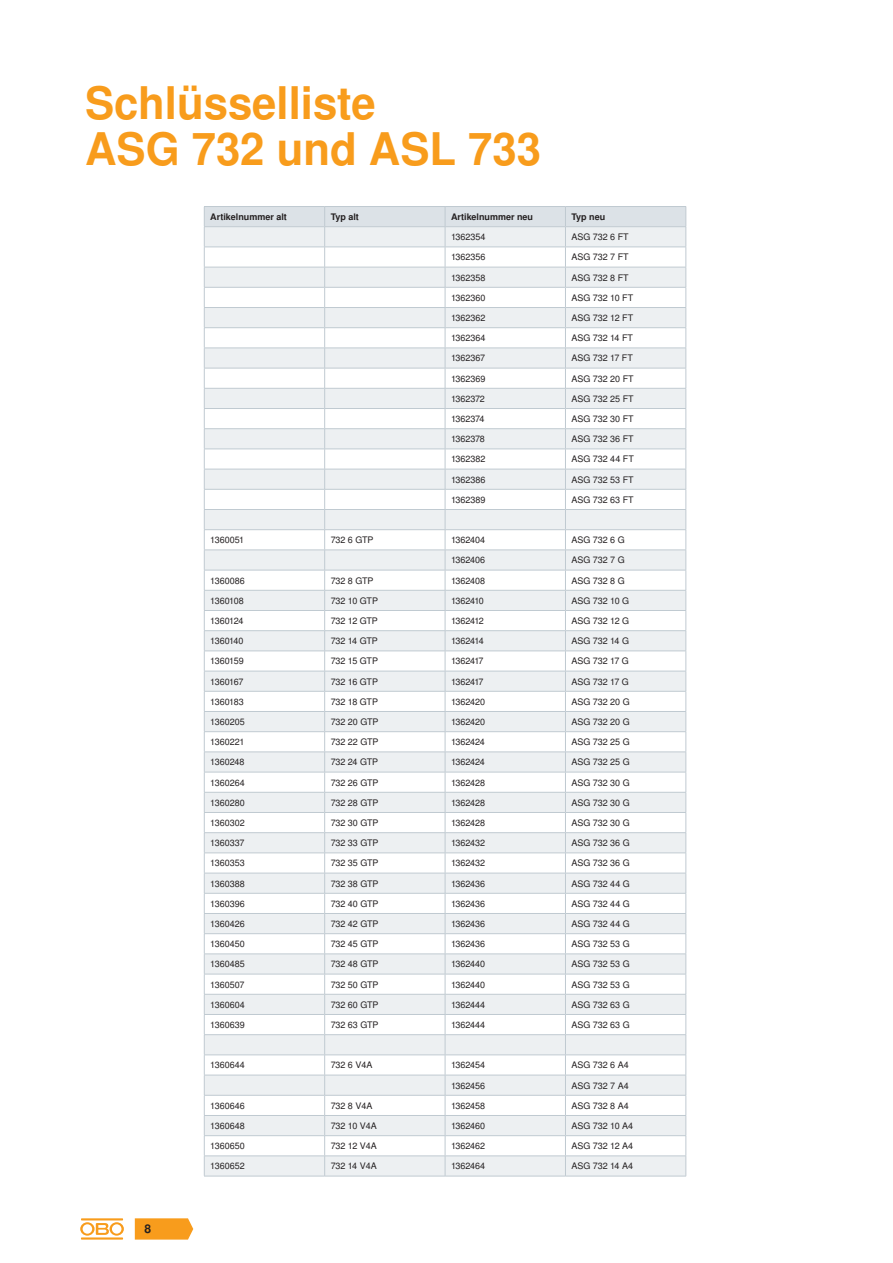
<style>
.page{position:relative;width:893px;height:1263px;background:#fff}
.page>*{position:absolute;margin:0;border:0;box-sizing:border-box;transform-origin:0 0}
.t1{font:700 45px/46.5px "Nimbus San LOT";color:#f89c1c}
.t2{font:700 12px "Nimbus San LOT";color:#231f20}
.t3{font:9px "Nimbus San LOT";color:#231f20}
.t4{font:700 9px "Nimbus San LOT";color:#231f20}
.t5{font:9px "Nimbus San LOT";letter-spacing:-.05em;color:#231f20}
.t6{font:9px "Nimbus San LOT";letter-spacing:-.025em;color:#231f20}
.t7{font:9px "Nimbus San LOT";letter-spacing:-.04em;color:#231f20}
.t8{font:9px "Nimbus San LOT";letter-spacing:-.02em;color:#231f20}
</style>
<div class="page">
<svg style="left:135px;top:1218px;width:58px;height:21px"></svg>
<hr style="left:81px;top:1237px;width:42px;height:2px;background:#f89c1c">
<svg style="left:80px;top:1222px;width:44px;height:13px"></svg>
<hr style="left:81px;top:1218px;width:42px;height:2px;background:#f89c1c">
<hr style="left:204px;top:1176px;width:121px;height:1px;background:#c0cad1">
<hr style="left:325px;top:1176px;width:120px;height:1px;background:#c0cad1">
<hr style="left:445px;top:1176px;width:120px;height:1px;background:#c0cad1">
<hr style="left:565px;top:1176px;width:121px;height:1px;background:#c0cad1">
<svg style="left:204px;top:206px;width:483px;height:970px"></svg>
<h1 class="t1" style="left:85px;top:81px;width:457px">Schlüsselliste<br>ASG 732 und ASL 733</h1>
<h2 class="t2" style="left:145px;top:1222px;width:8px">8</h2>
<p class="t4" style="left:210px;top:211px;width:78px">Artikelnummer alt</p>
<p class="t4" style="left:331px;top:211px;width:30px">Typ alt</p>
<p class="t4" style="left:451px;top:211px;width:84px">Artikelnummer neu</p>
<p class="t4" style="left:571px;top:211px;width:35px">Typ neu</p>
<p class="t3" style="left:451px;top:232px;width:36px">1362354</p>
<p class="t3" style="left:571px;top:232px;width:59px">ASG 732 6 FT</p>
<p class="t3" style="left:451px;top:252px;width:36px">1362356</p>
<p class="t3" style="left:571px;top:252px;width:59px">ASG 732 7 FT</p>
<p class="t3" style="left:451px;top:272px;width:36px">1362358</p>
<p class="t3" style="left:571px;top:272px;width:59px">ASG 732 8 FT</p>
<p class="t3" style="left:451px;top:292px;width:36px">1362360</p>
<p class="t3" style="left:571px;top:292px;width:63px">ASG 732 10 FT</p>
<p class="t3" style="left:451px;top:312px;width:36px">1362362</p>
<p class="t3" style="left:571px;top:312px;width:63px">ASG 732 12 FT</p>
<p class="t3" style="left:451px;top:333px;width:36px">1362364</p>
<p class="t3" style="left:571px;top:333px;width:63px">ASG 732 14 FT</p>
<p class="t3" style="left:451px;top:353px;width:36px">1362367</p>
<p class="t3" style="left:571px;top:353px;width:63px">ASG 732 17 FT</p>
<p class="t3" style="left:451px;top:373px;width:36px">1362369</p>
<p class="t3" style="left:571px;top:373px;width:64px">ASG 732 20 FT</p>
<p class="t3" style="left:451px;top:393px;width:35px">1362372</p>
<p class="t3" style="left:571px;top:393px;width:64px">ASG 732 25 FT</p>
<p class="t3" style="left:451px;top:413px;width:35px">1362374</p>
<p class="t3" style="left:571px;top:413px;width:64px">ASG 732 30 FT</p>
<p class="t3" style="left:451px;top:434px;width:35px">1362378</p>
<p class="t3" style="left:571px;top:434px;width:64px">ASG 732 36 FT</p>
<p class="t3" style="left:451px;top:454px;width:36px">1362382</p>
<p class="t3" style="left:571px;top:454px;width:64px">ASG 732 44 FT</p>
<p class="t3" style="left:451px;top:474px;width:36px">1362386</p>
<p class="t3" style="left:571px;top:474px;width:64px">ASG 732 53 FT</p>
<p class="t3" style="left:451px;top:494px;width:36px">1362389</p>
<p class="t3" style="left:571px;top:494px;width:64px">ASG 732 63 FT</p>
<p class="t3" style="left:210px;top:535px;width:35px">1360051</p>
<p class="t3" style="left:331px;top:535px;width:44px">732 6 GTP</p>
<p class="t3" style="left:451px;top:535px;width:36px">1362404</p>
<p class="t3" style="left:571px;top:535px;width:55px">ASG 732 6 G</p>
<p class="t3" style="left:451px;top:555px;width:36px">1362406</p>
<p class="t3" style="left:571px;top:555px;width:55px">ASG 732 7 G</p>
<p class="t3" style="left:210px;top:575px;width:36px">1360086</p>
<p class="t3" style="left:331px;top:575px;width:44px">732 8 GTP</p>
<p class="t3" style="left:451px;top:575px;width:36px">1362408</p>
<p class="t3" style="left:571px;top:575px;width:55px">ASG 732 8 G</p>
<p class="t6" style="left:210px;top:595px;width:35px">1360108</p>
<p class="t3" style="left:331px;top:595px;width:49px">732 10 GTP</p>
<p class="t5" style="left:451px;top:595px;width:34px">1362410</p>
<p class="t3" style="left:571px;top:595px;width:59px">ASG 732 10 G</p>
<p class="t7" style="left:210px;top:615px;width:35px">1360124</p>
<p class="t3" style="left:331px;top:615px;width:49px">732 12 GTP</p>
<p class="t5" style="left:451px;top:615px;width:34px">1362412</p>
<p class="t3" style="left:571px;top:615px;width:59px">ASG 732 12 G</p>
<p class="t6" style="left:210px;top:636px;width:35px">1360140</p>
<p class="t3" style="left:331px;top:636px;width:49px">732 14 GTP</p>
<p class="t5" style="left:451px;top:636px;width:34px">1362414</p>
<p class="t3" style="left:571px;top:636px;width:59px">ASG 732 14 G</p>
<p class="t6" style="left:210px;top:656px;width:35px">1360159</p>
<p class="t3" style="left:331px;top:656px;width:49px">732 15 GTP</p>
<p class="t5" style="left:451px;top:656px;width:34px">1362417</p>
<p class="t3" style="left:571px;top:656px;width:59px">ASG 732 17 G</p>
<p class="t7" style="left:210px;top:676px;width:35px">1360167</p>
<p class="t3" style="left:331px;top:676px;width:49px">732 16 GTP</p>
<p class="t5" style="left:451px;top:676px;width:34px">1362417</p>
<p class="t3" style="left:571px;top:676px;width:59px">ASG 732 17 G</p>
<p class="t6" style="left:210px;top:696px;width:35px">1360183</p>
<p class="t3" style="left:331px;top:696px;width:49px">732 18 GTP</p>
<p class="t3" style="left:451px;top:696px;width:36px">1362420</p>
<p class="t3" style="left:571px;top:696px;width:60px">ASG 732 20 G</p>
<p class="t3" style="left:210px;top:716px;width:36px">1360205</p>
<p class="t3" style="left:331px;top:716px;width:49px">732 20 GTP</p>
<p class="t3" style="left:451px;top:716px;width:36px">1362420</p>
<p class="t3" style="left:571px;top:716px;width:60px">ASG 732 20 G</p>
<p class="t3" style="left:210px;top:737px;width:36px">1360221</p>
<p class="t3" style="left:331px;top:737px;width:49px">732 22 GTP</p>
<p class="t8" style="left:451px;top:737px;width:35px">1362424</p>
<p class="t3" style="left:571px;top:737px;width:60px">ASG 732 25 G</p>
<p class="t3" style="left:210px;top:757px;width:36px">1360248</p>
<p class="t3" style="left:331px;top:757px;width:49px">732 24 GTP</p>
<p class="t8" style="left:451px;top:757px;width:35px">1362424</p>
<p class="t3" style="left:571px;top:757px;width:60px">ASG 732 25 G</p>
<p class="t3" style="left:210px;top:777px;width:36px">1360264</p>
<p class="t3" style="left:331px;top:777px;width:49px">732 26 GTP</p>
<p class="t3" style="left:451px;top:777px;width:36px">1362428</p>
<p class="t3" style="left:571px;top:777px;width:60px">ASG 732 30 G</p>
<p class="t3" style="left:210px;top:797px;width:36px">1360280</p>
<p class="t3" style="left:331px;top:797px;width:49px">732 28 GTP</p>
<p class="t3" style="left:451px;top:797px;width:36px">1362428</p>
<p class="t3" style="left:571px;top:797px;width:60px">ASG 732 30 G</p>
<p class="t3" style="left:210px;top:817px;width:36px">1360302</p>
<p class="t3" style="left:331px;top:817px;width:49px">732 30 GTP</p>
<p class="t3" style="left:451px;top:817px;width:36px">1362428</p>
<p class="t3" style="left:571px;top:817px;width:60px">ASG 732 30 G</p>
<p class="t3" style="left:210px;top:838px;width:36px">1360337</p>
<p class="t3" style="left:331px;top:838px;width:49px">732 33 GTP</p>
<p class="t3" style="left:451px;top:838px;width:36px">1362432</p>
<p class="t3" style="left:571px;top:838px;width:60px">ASG 732 36 G</p>
<p class="t3" style="left:210px;top:858px;width:36px">1360353</p>
<p class="t3" style="left:331px;top:858px;width:49px">732 35 GTP</p>
<p class="t3" style="left:451px;top:858px;width:36px">1362432</p>
<p class="t3" style="left:571px;top:858px;width:60px">ASG 732 36 G</p>
<p class="t3" style="left:210px;top:878px;width:36px">1360388</p>
<p class="t3" style="left:331px;top:878px;width:49px">732 38 GTP</p>
<p class="t3" style="left:451px;top:878px;width:36px">1362436</p>
<p class="t3" style="left:571px;top:878px;width:60px">ASG 732 44 G</p>
<p class="t3" style="left:210px;top:898px;width:36px">1360396</p>
<p class="t3" style="left:331px;top:898px;width:49px">732 40 GTP</p>
<p class="t3" style="left:451px;top:898px;width:36px">1362436</p>
<p class="t3" style="left:571px;top:898px;width:60px">ASG 732 44 G</p>
<p class="t3" style="left:210px;top:918px;width:36px">1360426</p>
<p class="t3" style="left:331px;top:918px;width:49px">732 42 GTP</p>
<p class="t3" style="left:451px;top:918px;width:36px">1362436</p>
<p class="t3" style="left:571px;top:918px;width:60px">ASG 732 44 G</p>
<p class="t3" style="left:210px;top:938px;width:36px">1360450</p>
<p class="t3" style="left:331px;top:938px;width:49px">732 45 GTP</p>
<p class="t3" style="left:451px;top:938px;width:36px">1362436</p>
<p class="t3" style="left:571px;top:938px;width:60px">ASG 732 53 G</p>
<p class="t3" style="left:210px;top:959px;width:36px">1360485</p>
<p class="t3" style="left:331px;top:959px;width:49px">732 48 GTP</p>
<p class="t3" style="left:451px;top:959px;width:36px">1362440</p>
<p class="t3" style="left:571px;top:959px;width:60px">ASG 732 53 G</p>
<p class="t3" style="left:210px;top:979px;width:36px">1360507</p>
<p class="t3" style="left:331px;top:979px;width:49px">732 50 GTP</p>
<p class="t3" style="left:451px;top:979px;width:36px">1362440</p>
<p class="t3" style="left:571px;top:979px;width:60px">ASG 732 53 G</p>
<p class="t3" style="left:210px;top:999px;width:36px">1360604</p>
<p class="t3" style="left:331px;top:999px;width:49px">732 60 GTP</p>
<p class="t3" style="left:451px;top:999px;width:36px">1362444</p>
<p class="t3" style="left:571px;top:999px;width:60px">ASG 732 63 G</p>
<p class="t3" style="left:210px;top:1019px;width:36px">1360639</p>
<p class="t3" style="left:331px;top:1019px;width:49px">732 63 GTP</p>
<p class="t3" style="left:451px;top:1019px;width:36px">1362444</p>
<p class="t3" style="left:571px;top:1019px;width:60px">ASG 732 63 G</p>
<p class="t3" style="left:210px;top:1060px;width:36px">1360644</p>
<p class="t3" style="left:331px;top:1060px;width:43px">732 6 V4A</p>
<p class="t3" style="left:451px;top:1060px;width:36px">1362454</p>
<p class="t3" style="left:571px;top:1060px;width:59px">ASG 732 6 A4</p>
<p class="t3" style="left:451px;top:1080px;width:36px">1362456</p>
<p class="t3" style="left:571px;top:1080px;width:59px">ASG 732 7 A4</p>
<p class="t3" style="left:210px;top:1100px;width:36px">1360646</p>
<p class="t3" style="left:331px;top:1100px;width:43px">732 8 V4A</p>
<p class="t3" style="left:451px;top:1100px;width:36px">1362458</p>
<p class="t3" style="left:571px;top:1100px;width:59px">ASG 732 8 A4</p>
<p class="t3" style="left:210px;top:1120px;width:36px">1360648</p>
<p class="t3" style="left:331px;top:1120px;width:48px">732 10 V4A</p>
<p class="t3" style="left:451px;top:1120px;width:36px">1362460</p>
<p class="t3" style="left:571px;top:1120px;width:63px">ASG 732 10 A4</p>
<p class="t3" style="left:210px;top:1140px;width:36px">1360650</p>
<p class="t3" style="left:331px;top:1140px;width:48px">732 12 V4A</p>
<p class="t3" style="left:451px;top:1140px;width:36px">1362462</p>
<p class="t3" style="left:571px;top:1140px;width:63px">ASG 732 12 A4</p>
<p class="t3" style="left:210px;top:1161px;width:36px">1360652</p>
<p class="t3" style="left:331px;top:1161px;width:48px">732 14 V4A</p>
<p class="t3" style="left:451px;top:1161px;width:36px">1362464</p>
<p class="t3" style="left:571px;top:1161px;width:63px">ASG 732 14 A4</p>
</div>
